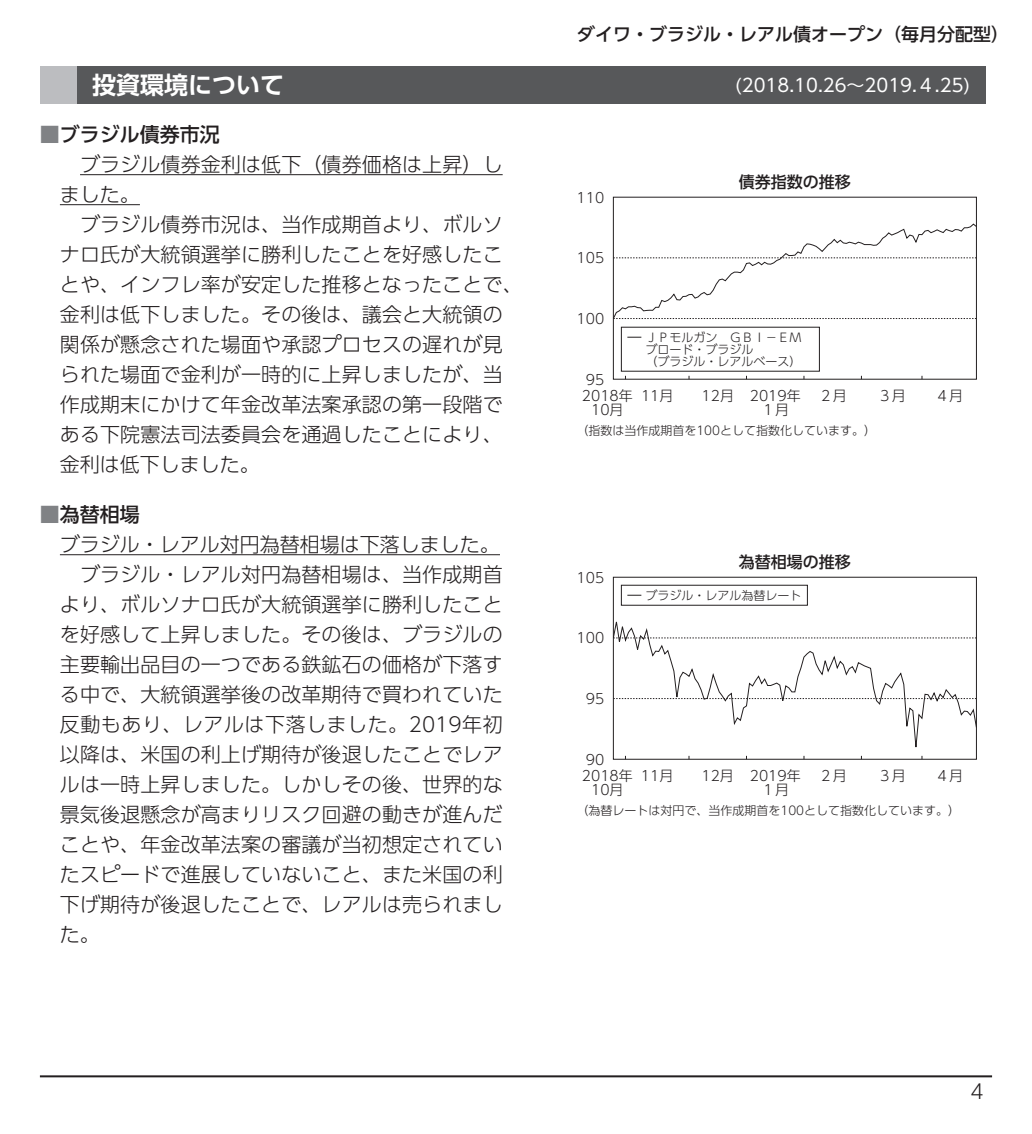
<style>
.page{position:relative;width:1032px;height:1134px;background:#fff}
.page>*{position:absolute;margin:0;border:0;box-sizing:border-box;transform-origin:0 0}
.t1{font:24px "UD Shin Go Pro De Bold 90 msp RKSJ H";color:#fff}
.t2{font:20px/30px "UD Shin Go Pro Light 90 msp RKSJ H";letter-spacing:.005em;color:#231f20}
.t3{font:20px "UD Shin Go Pro Medium 90 msp RKSJ H";color:#231f20}
.t4{font:18px "UD Shin Go Pro Medium 90 msp RKSJ H";color:#231f20}
.t5{font:18px "UD Shin Go Pro Regular 90 msp RKSJ H";color:#fff}
.t6{font:16px "UD Shin Go Pro Medium 90 msp RKSJ H";color:#231f20}
.t7{font:14px/14px "UD Shin Go Pro Light 90 msp RKSJ H";color:#231f20;text-align:center}
.t8{font:12px/12px "UD Shin Go Pro Light 90 msp RKSJ H";color:#231f20}
.s1{color:#808285}
</style>
<div class="page">
<hr style="left:40px;top:1075px;width:952px;height:2px;background:#231f20">
<div style="left:40px;top:66px;width:37px;height:37px;background:#bcbdc0"></div>
<div style="left:77px;top:66px;width:908px;height:37px;background:#57585a"></div>
<hr style="left:80px;top:174px;width:423px;height:1px;background:#231f20">
<hr style="left:60px;top:204px;width:80px;height:1px;background:#231f20">
<svg style="left:615px;top:223px;width:360px;height:96px"></svg>
<div style="left:613px;top:197px;width:364px;height:183px;border:1px solid #231f20"></div>
<svg style="left:627px;top:337px;width:14px;height:1px"></svg>
<hr style="left:60px;top:554px;width:440px;height:1px;background:#231f20">
<svg style="left:615px;top:621px;width:360px;height:137px"></svg>
<div style="left:613px;top:577px;width:364px;height:183px;border:1px solid #231f20"></div>
<div style="left:621px;top:585px;width:187px;height:21px;border:1px solid #231f20"></div>
<svg style="left:627px;top:595px;width:14px;height:1px"></svg>
<p class="t4" style="left:577px;top:27px;width:433px">ダイワ・ブラジル・レアル債オープン（毎月分配型）</p>
<p class="t1" style="left:92px;top:76px;width:194px">投資環境について</p>
<p class="t5" style="left:735px;top:78px;width:237px">(2018.10.26～2019.４.25)</p>
<p class="t3" style="left:40px;top:127px;width:181px"><span class="s1">■</span>ブラジル債券市況</p>
<p class="t2" style="left:60px;top:152px;width:464px">　ブラジル債券金利は低下（債券価格は上昇）しました。<br>　ブラジル債券市況は、当作成期首より、ボルソナロ氏が大統領選挙に勝利したことを好感したことや、インフレ率が安定した推移となったことで、金利は低下しました。その後は、議会と大統領の関係が懸念された場面や承認プロセスの遅れが見られた場面で金利が一時的に上昇しましたが、当作成期末にかけて年金改革法案承認の第一段階である下院憲法司法委員会を通過したことにより、金利は低下しました。</p>
<p class="t6" style="left:739px;top:176px;width:113px">債券指数の推移</p>
<p class="t7" style="left:577px;top:192px;width:29px">110</p>
<p class="t7" style="left:577px;top:253px;width:29px">105</p>
<p class="t7" style="left:577px;top:313px;width:29px">100</p>
<p class="t8" style="left:645px;top:333px;width:158px">ＪＰモルガン　ＧＢＩ－ＥＭブロード・ブラジル<br>（ブラジル・レアルベース）</p>
<p class="t7" style="left:586px;top:374px;width:20px">95</p>
<p class="t7" style="left:582px;top:390px;width:93px">2018年 11月</p>
<p class="t7" style="left:701px;top:390px;width:34px">12月</p>
<p class="t7" style="left:819px;top:390px;width:29px">２月</p>
<p class="t7" style="left:878px;top:390px;width:29px">３月</p>
<p class="t7" style="left:935px;top:390px;width:30px">４月</p>
<p class="t7" style="left:591px;top:404px;width:34px">10月</p>
<p class="t7" style="left:750px;top:390px;width:52px">2019年<br>１月</p>
<p class="t8" style="left:576px;top:426px;width:301px">（指数は当作成期首を100として指数化しています。）</p>
<p class="t3" style="left:40px;top:507px;width:101px"><span class="s1">■</span>為替相場</p>
<p class="t2" style="left:60px;top:532px;width:444px">ブラジル・レアル対円為替相場は下落しました。　ブラジル・レアル対円為替相場は、当作成期首より、ボルソナロ氏が大統領選挙に勝利したことを好感して上昇しました。その後は、ブラジルの主要輸出品目の一つである鉄鉱石の価格が下落する中で、大統領選挙後の改革期待で買われていた反動もあり、レアルは下落しました。2019年初以降は、米国の利上げ期待が後退したことでレアルは一時上昇しました。しかしその後、世界的な景気後退懸念が高まりリスク回避の動きが進んだことや、年金改革法案の審議が当初想定されていたスピードで進展していないこと、また米国の利下げ期待が後退したことで、レアルは売られました。</p>
<p class="t7" style="left:577px;top:572px;width:29px">105</p>
<p class="t7" style="left:577px;top:633px;width:29px">100</p>
<p class="t7" style="left:586px;top:693px;width:20px">95</p>
<p class="t7" style="left:586px;top:754px;width:20px">90</p>
<p class="t6" style="left:739px;top:556px;width:113px">為替相場の推移</p>
<p class="t8" style="left:645px;top:591px;width:158px">ブラジル・レアル為替レート</p>
<p class="t7" style="left:582px;top:770px;width:93px">2018年 11月</p>
<p class="t7" style="left:701px;top:770px;width:34px">12月</p>
<p class="t7" style="left:819px;top:770px;width:29px">２月</p>
<p class="t7" style="left:878px;top:770px;width:29px">３月</p>
<p class="t7" style="left:935px;top:770px;width:29px">４月</p>
<p class="t7" style="left:591px;top:784px;width:34px">10月</p>
<p class="t7" style="left:750px;top:770px;width:52px">2019年<br>１月</p>
<p class="t8" style="left:576px;top:806px;width:385px">（為替レートは対円で、当作成期首を100として指数化しています。）</p>
<p class="t2" style="left:970px;top:1079px;width:15px">4</p>
</div>
